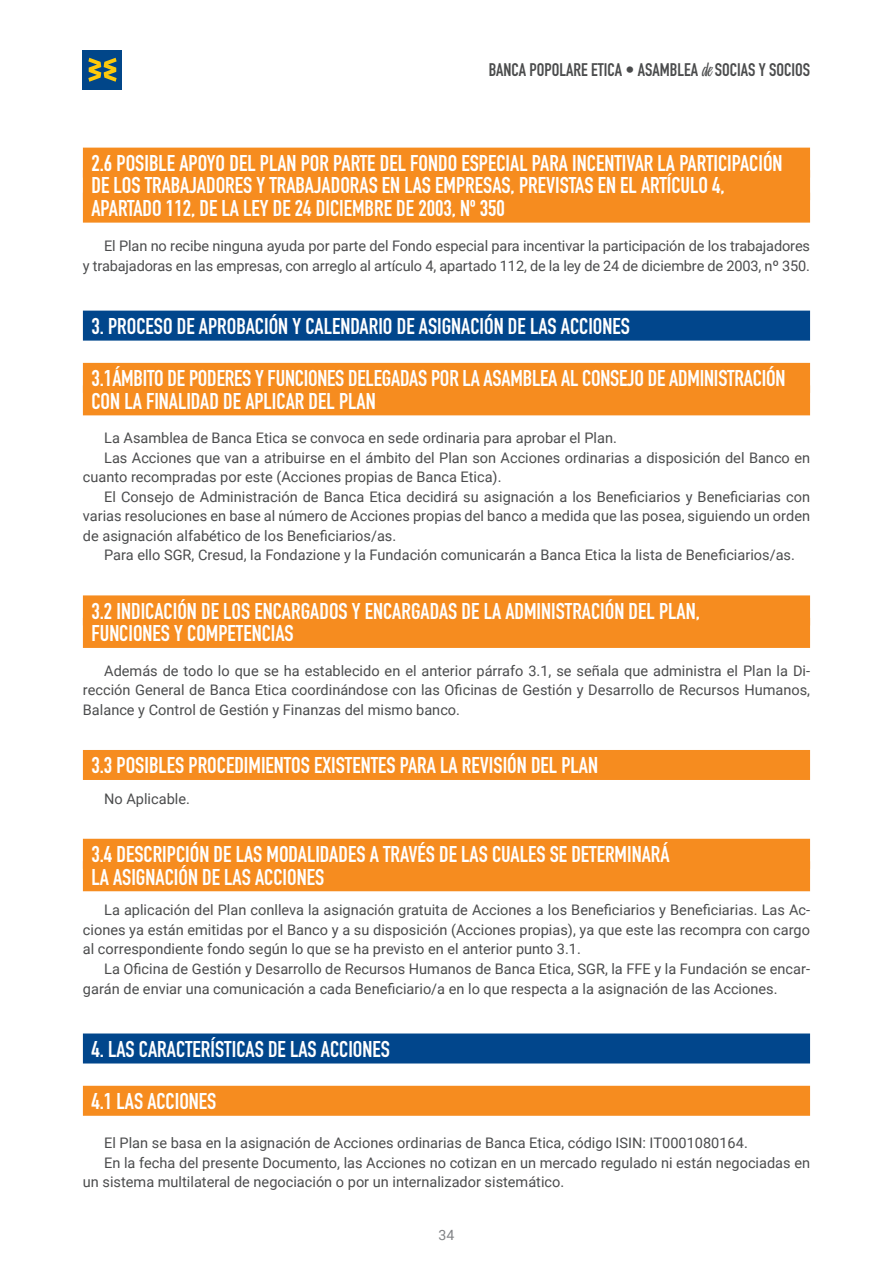
<style>
.page{position:relative;width:893px;height:1263px;background:#fff}
.page>*{position:absolute;margin:0;border:0;box-sizing:border-box;transform-origin:0 0}
.t1{font:22.5px/22.5px "DIN Engschrift Std";color:#fff}
.t2{font:18px "DIN Engschrift Std";color:#4b4c4d}
.t3{font:14.55px/19.5px "Roboto";color:#4b4c4d;text-align:justify}
.t4{font:14.1px "Roboto";color:#808285}
.s1{font-family:"Linotype Gneisenauette";font-weight:300}
</style>
<div class="page">
<div style="left:83px;top:50px;width:39px;height:39px;background:#014689"></div>
<svg style="left:88px;top:58px;width:29px;height:24px"></svg>
<div style="left:83px;top:148px;width:727px;height:30px;background:#f68c1f"></div>
<div style="left:83px;top:170px;width:727px;height:30px;background:#f68c1f"></div>
<div style="left:83px;top:193px;width:727px;height:30px;background:#f68c1f"></div>
<div style="left:83px;top:311px;width:727px;height:30px;background:#01468c"></div>
<div style="left:83px;top:363px;width:727px;height:30px;background:#f68c1f"></div>
<div style="left:83px;top:385px;width:727px;height:30px;background:#f68c1f"></div>
<div style="left:83px;top:595px;width:727px;height:30px;background:#f68c1f"></div>
<div style="left:83px;top:618px;width:727px;height:30px;background:#f68c1f"></div>
<div style="left:83px;top:750px;width:727px;height:30px;background:#f68c1f"></div>
<div style="left:83px;top:839px;width:727px;height:30px;background:#f68c1f"></div>
<div style="left:83px;top:861px;width:727px;height:30px;background:#f68c1f"></div>
<div style="left:83px;top:1033px;width:727px;height:30px;background:#01468c"></div>
<div style="left:83px;top:1086px;width:727px;height:30px;background:#f68c1f"></div>
<p class="t2" style="left:489px;top:59px;width:323px">BANCA POPOLARE ETICA • ASAMBLEA <span class="s1">de</span> SOCIAS Y SOCIOS</p>
<h1 class="t1" style="left:91px;top:152px;width:693px">2.6 POSIBLE APOYO DEL PLAN POR PARTE DEL FONDO ESPECIAL PARA INCENTIVAR LA PARTICIPACIÓN<br>DE LOS TRABAJADORES Y TRABAJADORAS EN LAS EMPRESAS, PREVISTAS EN EL ARTÍCULO 4,<br>APARTADO 112, DE LA LEY DE 24 DICIEMBRE DE 2003, Nº 350</h1>
<p class="t3" style="left:83px;top:235px;width:729px;line-height:20.7px;text-align:right">El Plan no recibe ninguna ayuda por parte del Fondo especial para incentivar la participación de los trabajadores<br>y trabajadoras en las empresas, con arreglo al artículo 4, apartado 112, de la ley de 24 de diciembre de 2003, nº 350.</p>
<h1 class="t1" style="left:91px;top:315px;width:540px">3. PROCESO DE APROBACIÓN Y CALENDARIO DE ASIGNACIÓN DE LAS ACCIONES</h1>
<h1 class="t1" style="left:91px;top:367px;width:695px">3.1ÁMBITO DE PODERES Y FUNCIONES DELEGADAS POR LA ASAMBLEA AL CONSEJO DE ADMINISTRACIÓN<br>CON LA FINALIDAD DE APLICAR DEL PLAN</h1>
<p class="t3" style="left:104px;top:428px;width:514px">La Asamblea de Banca Etica se convoca en sede ordinaria para aprobar el Plan.</p>
<p class="t3" style="left:104px;top:447px;width:707px">Las Acciones que van a atribuirse en el ámbito del Plan son Acciones ordinarias a disposición del Banco en</p>
<p class="t3" style="left:83px;top:467px;width:420px">cuanto recompradas por este (Acciones propias de Banca Etica).</p>
<p class="t3" style="left:104px;top:486px;width:707px">El Consejo de Administración de Banca Etica decidirá su asignación a los Beneficiarios y Beneficiarias con</p>
<p class="t3" style="left:83px;top:506px;width:729px">varias resoluciones en base al número de Acciones propias del banco a medida que las posea, siguiendo un orden</p>
<p class="t3" style="left:83px;top:525px;width:315px">de asignación alfabético de los Beneficiarios/as.</p>
<p class="t3" style="left:104px;top:545px;width:692px">Para ello SGR, Cresud, la Fondazione y la Fundación comunicarán a Banca Etica la lista de Beneficiarios/as.</p>
<h1 class="t1" style="left:91px;top:600px;width:610px">3.2 INDICACIÓN DE LOS ENCARGADOS Y ENCARGADAS DE LA ADMINISTRACIÓN DEL PLAN,<br>FUNCIONES Y COMPETENCIAS</h1>
<p class="t3" style="left:83px;top:660px;width:729px;text-indent:21px">Además de todo lo que se ha establecido en el anterior párrafo 3.1, se señala que administra el Plan la Di&shy;rección General de Banca Etica coordinándose con las Oficinas de Gestión y Desarrollo de Recursos Humanos, Balance y Control de Gestión y Finanzas del mismo banco.</p>
<h1 class="t1" style="left:91px;top:754px;width:508px">3.3 POSIBLES PROCEDIMIENTOS EXISTENTES PARA LA REVISIÓN DEL PLAN</h1>
<p class="t3" style="left:104px;top:788px;width:87px">No Aplicable.</p>
<h1 class="t1" style="left:91px;top:843px;width:580px">3.4 DESCRIPCIÓN DE LAS MODALIDADES A TRAVÉS DE LAS CUALES SE DETERMINARÁ<br>LA ASIGNACIÓN DE LAS ACCIONES</h1>
<p class="t3" style="left:83px;top:899px;width:729px;text-indent:21px">La aplicación del Plan conlleva la asignación gratuita de Acciones a los Beneficiarios y Beneficiarias. Las Ac&shy;ciones ya están emitidas por el Banco y a su disposición (Acciones propias), ya que este las recompra con cargo al correspondiente fondo según lo que se ha previsto en el anterior punto 3.1.</p>
<p class="t3" style="left:83px;top:957px;width:729px;line-height:20.7px;text-indent:21px">La Oficina de Gestión y Desarrollo de Recursos Humanos de Banca Etica, SGR, la FFE y la Fundación se encar&shy;garán de enviar una comunicación a cada Beneficiario/a en lo que respecta a la asignación de las Acciones.</p>
<h1 class="t1" style="left:91px;top:1038px;width:300px">4. LAS CARACTERÍSTICAS DE LAS ACCIONES</h1>
<h1 class="t1" style="left:91px;top:1090px;width:127px">4.1 LAS ACCIONES</h1>
<p class="t3" style="left:104px;top:1132px;width:645px">El Plan se basa en la asignación de Acciones ordinarias de Banca Etica, código ISIN: IT0001080164.</p>
<p class="t3" style="left:104px;top:1152px;width:707px">En la fecha del presente Documento, las Acciones no cotizan en un mercado regulado ni están negociadas en</p>
<p class="t3" style="left:83px;top:1171px;width:483px">un sistema multilateral de negociación o por un internalizador sistemático.</p>
<p class="t4" style="left:439px;top:1224px;width:17px">34</p>
</div>
